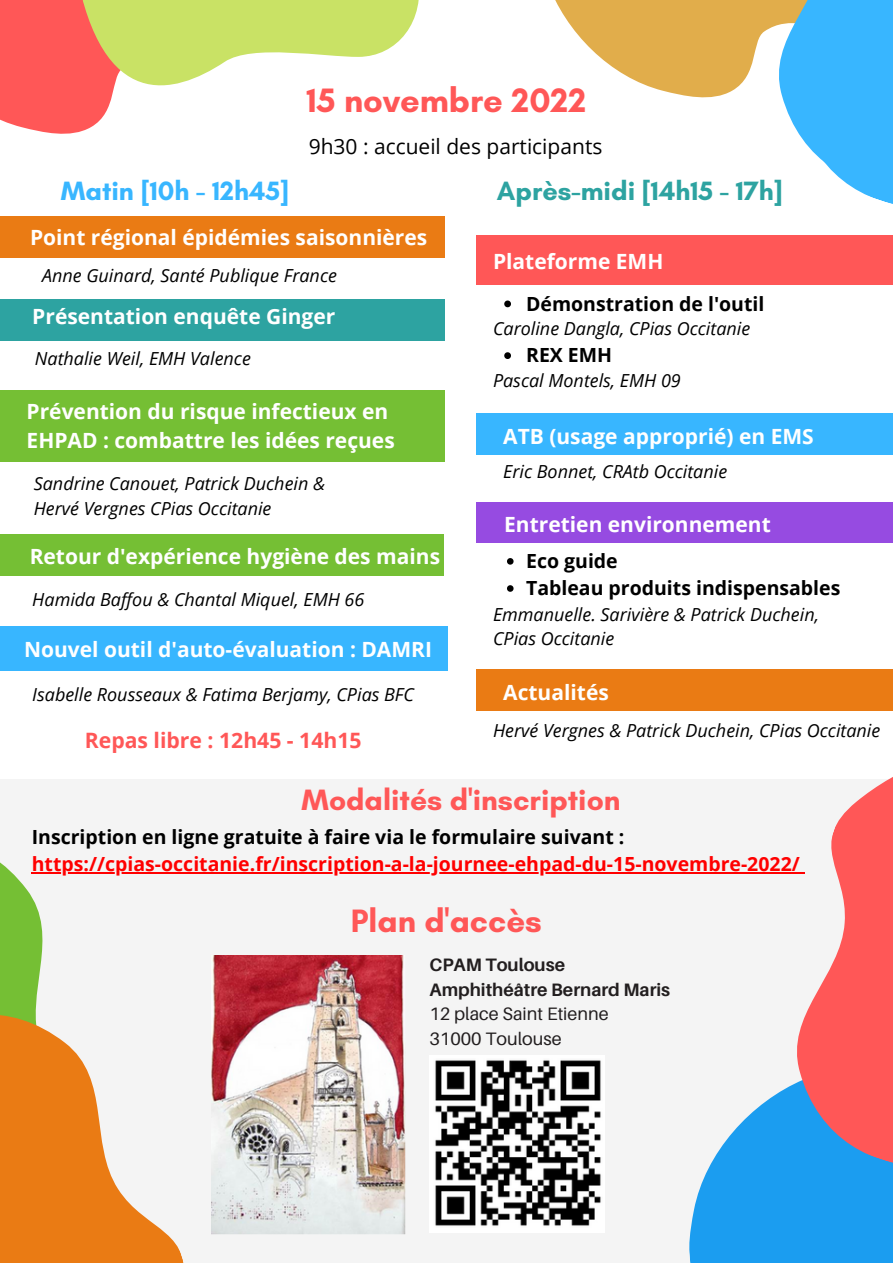
<style>
.page{position:relative;width:893px;height:1264px;background:#fff}
.page>*{position:absolute;margin:0;border:0;box-sizing:border-box;transform-origin:0 0}
.t1{font:700 34.5px "Glacial Indifference";color:#ff5757}
.t2{font:700 33px "Glacial Indifference";color:#ff5757}
.t3{font:700 30px "Glacial Indifference";color:#ff5757}
.t4{font:700 27px "Glacial Indifference";color:#2da3a1}
.t5{font:700 27px "Glacial Indifference";color:#38b6ff}
.t6{font:700 21.15px "Open Sans";color:#ff5757}
.t7{font:700 21px/29.2px "Open Sans";color:#fff}
.t8{font:21px "Open Sans";color:#000}
.t9{font:700 19.5px/27.2px "Open Sans";color:#000}
.t10{font:700 19.5px "Open Sans";color:#f00}
.t11{font:italic 18px/24.6px "Open Sans";color:#000}
.t12{font:700 18px/24.8px "Aileron";color:#221e1f}
.t13{font:18px/24.8px "Aileron";color:#221e1f}
</style>
<div class="page">
<svg style="left:0;top:0;width:419px;height:134px"></svg>
<div style="left:0;top:779px;width:889px;height:483px;background:#f4f4f4"></div>
<svg style="left:0;top:862px;width:91px;height:112px"></svg>
<img style="left:212px;top:955px;width:193px;height:279px">
<svg style="left:0;top:974px;width:219px;height:288px"></svg>
<hr style="left:32px;top:872px;width:767px;height:1px;background:#f00">
<svg style="left:689px;top:1124px;width:203px;height:138px"></svg>
<img style="left:429px;top:1055px;width:176px;height:177px">
<div style="left:0;top:626px;width:448px;height:45px;background:#38b6ff"></div>
<div style="left:0;top:390px;width:445px;height:72px;background:#75bf34"></div>
<div style="left:0;top:299px;width:444px;height:41px;background:#2da3a1"></div>
<svg style="left:740px;top:777px;width:152px;height:437px"></svg>
<div style="left:476px;top:669px;width:416px;height:42px;background:#ea7b14"></div>
<div style="left:0;top:216px;width:445px;height:42px;background:#ea7b14"></div>
<svg style="left:538px;top:0;width:354px;height:236px"></svg>
<div style="left:476px;top:236px;width:416px;height:49px;background:#ff5757"></div>
<div style="left:476px;top:502px;width:416px;height:40px;background:#964be1"></div>
<svg style="left:507px;top:558px;width:6px;height:6px"></svg>
<svg style="left:507px;top:585px;width:6px;height:6px"></svg>
<div style="left:476px;top:413px;width:416px;height:42px;background:#38b6ff"></div>
<svg style="left:504px;top:300px;width:7px;height:7px"></svg>
<svg style="left:504px;top:352px;width:7px;height:7px"></svg>
<div style="left:0;top:534px;width:444px;height:42px;background:#75bf34"></div>
<h1 class="t1" style="left:306px;top:79px;width:281px">15 novembre 2022</h1>
<p class="t8" style="left:308px;top:132px;width:295px">9h30 : accueil des participants</p>
<h3 class="t5" style="left:61px;top:174px;width:230px">Matin [10h - 12h45]</h3>
<h3 class="t4" style="left:497px;top:174px;width:287px">Après-midi [14h15 - 17h]</h3>
<p class="t7" style="left:30px;top:222px;width:399px">Point régional épidémies saisonnières</p>
<p class="t11" style="left:42px;top:263px;width:296px">Anne Guinard, Santé Publique France</p>
<p class="t7" style="left:32px;top:301px;width:304px">Présentation enquête Ginger</p>
<p class="t11" style="left:35px;top:346px;width:217px">Nathalie Weil, EMH Valence</p>
<p class="t7" style="left:27px;top:396px;width:369px">Prévention du risque infectieux en<br>EHPAD : combattre les idées reçues</p>
<p class="t11" style="left:34px;top:471px;width:293px">Sandrine Canouet, Patrick Duchein &amp;<br>Hervé Vergnes CPias Occitanie</p>
<p class="t7" style="left:30px;top:541px;width:412px">Retour d'expérience hygiène des mains</p>
<p class="t11" style="left:32px;top:586px;width:333px">Hamida Baffou &amp; Chantal Miquel, EMH 66</p>
<p class="t7" style="left:24px;top:634px;width:409px">Nouvel outil d'auto-évaluation : DAMRI</p>
<p class="t11" style="left:32px;top:681px;width:383px">Isabelle Rousseaux &amp; Fatima Berjamy, CPias BFC</p>
<p class="t6" style="left:85px;top:725px;width:278px">Repas libre : 12h45 - 14h15</p>
<p class="t7" style="left:493px;top:246px;width:172px">Plateforme EMH</p>
<p class="t9" style="left:526px;top:289px;width:240px">Démonstration de l'outil</p>
<p class="t9" style="left:526px;top:341px;width:87px">REX EMH</p>
<p class="t11" style="left:493px;top:316px;width:259px">Caroline Dangla, CPias Occitanie</p>
<p class="t11" style="left:493px;top:368px;width:189px">Pascal Montels, EMH 09</p>
<p class="t7" style="left:503px;top:421px;width:312px">ATB (usage approprié) en EMS</p>
<p class="t11" style="left:503px;top:458px;width:225px">Eric Bonnet, CRAtb Occitanie</p>
<p class="t7" style="left:504px;top:509px;width:268px">Entretien environnement</p>
<p class="t9" style="left:526px;top:547px;width:316px">Eco guide<br>Tableau produits indispensables</p>
<p class="t11" style="left:493px;top:601px;width:327px">Emmanuelle. Sarivière &amp; Patrick Duchein,<br>CPias Occitanie</p>
<p class="t7" style="left:503px;top:677px;width:107px">Actualités</p>
<p class="t11" style="left:493px;top:717px;width:389px">Hervé Vergnes &amp; Patrick Duchein, CPias Occitanie</p>
<h3 class="t3" style="left:301px;top:781px;width:320px">Modalités d'inscription</h3>
<p class="t9" style="left:32px;top:823px;width:594px">Inscription en ligne gratuite à faire via le formulaire suivant :</p>
<p class="t10" style="left:32px;top:850px;width:769px">https://cpias-occitanie.fr/inscription-a-la-journee-ehpad-du-15-novembre-2022/</p>
<h2 class="t2" style="left:351px;top:900px;width:192px">Plan d'accès</h2>
<p class="t12" style="left:429px;top:951px;width:242px">CPAM Toulouse<br>Amphithéâtre Bernard Maris</p>
<p class="t13" style="left:429px;top:1001px;width:181px">12 place Saint Etienne<br>31000 Toulouse</p>
</div>
